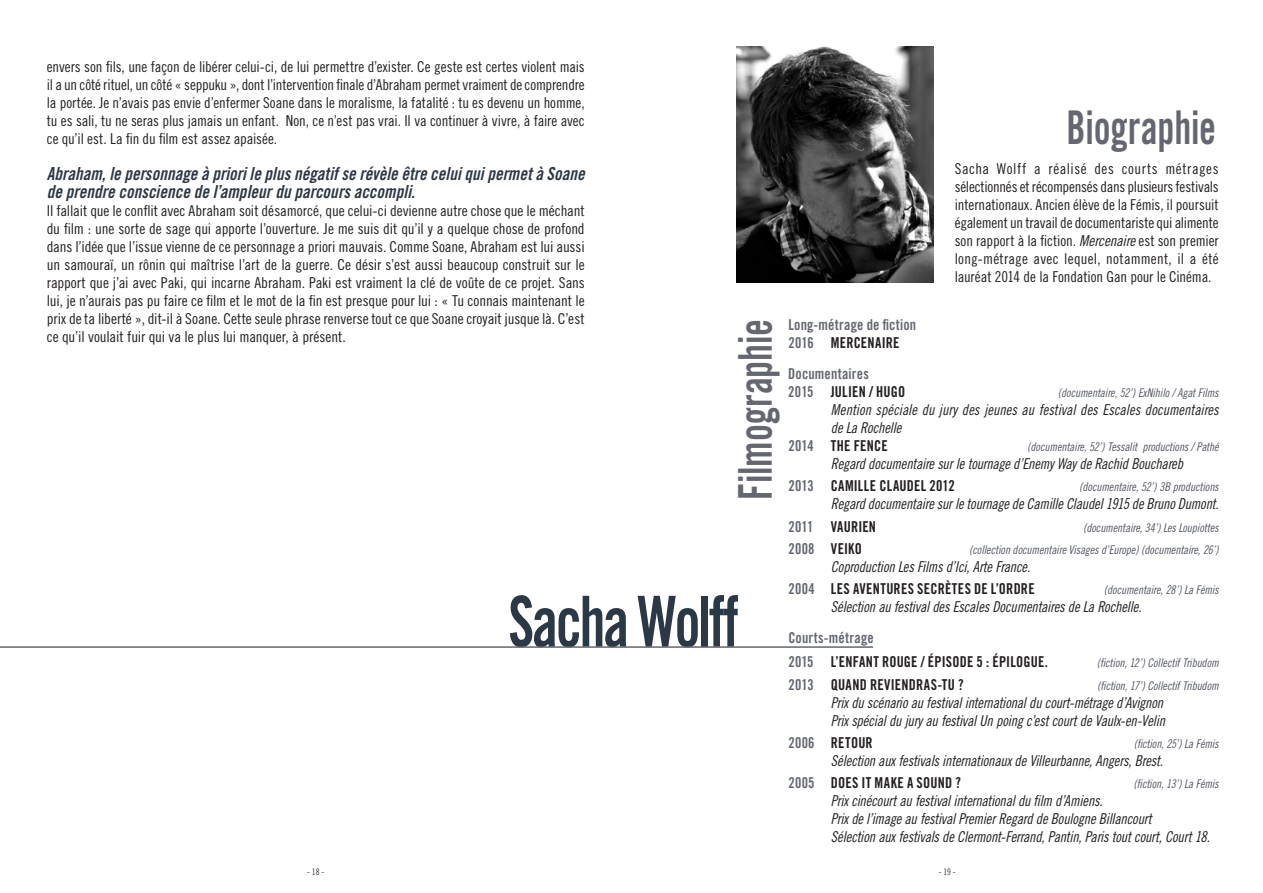
<style>
.page{position:relative;width:1263px;height:893px;background:#fff}
.page>*{position:absolute;margin:0;border:0;box-sizing:border-box;transform-origin:0 0}
.t1{font:70.5px "Trade Gothic Bold Cond Twenty";letter-spacing:-.04em;color:#2b3845;scale:.83 1}
.t2{font:46.5px "Trade Gothic Bold Cond Twenty";letter-spacing:-.005em;color:#646771;scale:.82 1}
.t3{font:18px/18px "Trade Gothic Bold Cond Twenty Obl";letter-spacing:.005em;color:#2b3845;scale:.95 1}
.t4{font:15px/18px "Trade Gothic Cond Eighteen";letter-spacing:-.005em;color:#231f20;text-align:justify}
.t5{font:15px/18px "Trade Gothic Cond Eighteen Obl";letter-spacing:-.015em;color:#231f20;scale:.95 1}
.t6{font:15px/24.3px "Trade Gothic Bold Cond Twenty";letter-spacing:.02em;color:#231f20;scale:.95 1}
.t7{font:15px/18px "Trade Gothic Bold Cond Twenty";letter-spacing:.01em;color:#646771;scale:.95 1}
.t8{font:12px "Trade Gothic Cond Eighteen Obl";letter-spacing:-.01em;color:#535763;scale:.95 1}
.t9{font:9px "Trade Gothic Cond Eighteen";color:#2b3845;scale:.95 1}
.s1{font-family:"Trade Gothic Cond Eighteen Obl"}
.s2{color:#231f20}
.s3{color:#646771}
</style>
<div class="page">
<img style="left:736px;top:47px;width:197px;height:235px">
<hr style="left:0;top:646px;width:873px;height:2px;background:#646771">
<p class="t4" style="left:47px;top:57px;width:539px">envers son fils, une façon de libérer celui-ci, de lui permettre d’exister. Ce geste est certes violent mais il a un côté rituel, un côté « seppuku », dont l’intervention finale d’Abraham permet vraiment de comprendre la portée. Je n’avais pas envie d’enfermer Soane dans le moralisme, la fatalité : tu es devenu un homme, tu es sali, tu ne seras plus jamais un enfant. Non, ce n’est pas vrai. Il va continuer à vivre, à faire avec ce qu’il est. La fin du film est assez apaisée.</p>
<p class="t3" style="left:47px;top:164px;width:568px">Abraham, le personnage à priori le plus négatif se révèle être celui qui permet à Soane de prendre conscience de l’ampleur du parcours accompli.</p>
<p class="t4" style="left:47px;top:201px;width:539px">Il fallait que le conflit avec Abraham soit désamorcé, que celui-ci devienne autre chose que le méchant du film : une sorte de sage qui apporte l’ouverture. Je me suis dit qu’il y a quelque chose de profond dans l’idée que l’issue vienne de ce personnage a priori mauvais. Comme Soane, Abraham est lui aussi un samouraï, un rônin qui maîtrise l’art de la guerre. Ce désir s’est aussi beaucoup construit sur le rapport que j’ai avec Paki, qui incarne Abraham. Paki est vraiment la clé de voûte de ce projet. Sans lui, je n’aurais pas pu faire ce film et le mot de la fin est presque pour lui : « Tu connais maintenant le prix de ta liberté », dit-il à Soane. Cette seule phrase renverse tout ce que Soane croyait jusque là. C’est ce qu’il voulait fuir qui va le plus lui manquer, à présent.</p>
<h2 class="t2" style="left:1067px;top:99px;width:184px">Biographie</h2>
<p class="t4" style="left:955px;top:160px;width:266px">Sacha Wolff a réalisé des courts métrages sélectionnés et récompensés dans plusieurs festivals internationaux. Ancien élève de la Fémis, il poursuit également un travail de documentariste qui alimente son rapport à la fiction. <span class="s1">Mercenaire</span> est son premier long-métrage avec lequel, notamment, il a été lauréat 2014 de la Fondation Gan pour le Cinéma.</p>
<h2 class="t2" style="left:727px;top:500px;width:222px;rotate:-90deg">Filmographie</h2>
<p class="t7" style="left:788px;top:316px;width:136px">Long-métrage de fiction<br>2016 <span class="s2">MERCENAIRE</span></p>
<p class="t7" style="left:788px;top:365px;width:124px">Documentaires<br>2015 <span class="s2">JULIEN / HUGO</span></p>
<p class="t8" style="left:1058px;top:386px;width:171px">(documentaire, 52’) ExNihilo / Agat Films</p>
<p class="t5" style="left:831px;top:401px;width:410px">Mention spéciale du jury des jeunes au festival des Escales documentaires de La Rochelle</p>
<p class="t6" style="left:788px;top:434px;width:106px"><span class="s3">2014</span> THE FENCE</p>
<p class="t8" style="left:1027px;top:440px;width:203px">(documentaire, 52’) Tessalit productions / Pathé</p>
<p class="t5" style="left:831px;top:455px;width:372px">Regard documentaire sur le tournage d’Enemy Way de Rachid Bouchareb</p>
<p class="t6" style="left:788px;top:474px;width:177px"><span class="s3">2013</span> CAMILLE CLAUDEL 2012</p>
<p class="t8" style="left:1079px;top:480px;width:148px">(documentaire, 52’) 3B productions</p>
<p class="t5" style="left:831px;top:495px;width:410px">Regard documentaire sur le tournage de Camille Claudel 1915 de Bruno Dumont.</p>
<p class="t6" style="left:788px;top:514px;width:94px"><span class="s3">2011</span> VAURIEN</p>
<p class="t8" style="left:1083px;top:520px;width:144px">(documentaire, 34’) Les Loupiottes</p>
<p class="t6" style="left:788px;top:536px;width:79px"><span class="s3">2008</span> VEIKO</p>
<p class="t8" style="left:969px;top:542px;width:264px">(collection documentaire Visages d’Europe) (documentaire, 26’)</p>
<p class="t5" style="left:831px;top:557px;width:211px">Coproduction Les Films d’Ici, Arte France.</p>
<p class="t6" style="left:788px;top:577px;width:261px"><span class="s3">2004</span> LES AVENTURES SECRÈTES DE L’ORDRE</p>
<p class="t8" style="left:1104px;top:583px;width:122px">(documentaire, 28’) La Fémis</p>
<p class="t5" style="left:831px;top:598px;width:329px">Sélection au festival des Escales Documentaires de La Rochelle.</p>
<p class="t6" style="left:788px;top:625px;width:275px"><span class="s3">Courts-métrage<br>2015</span> L’ENFANT ROUGE / ÉPISODE 5 : ÉPILOGUE.</p>
<h1 class="t1" style="left:508px;top:579px;width:280px">Sacha Wolff</h1>
<p class="t8" style="left:1097px;top:656px;width:130px">(fiction, 12’) Collectif Tribudom</p>
<p class="t6" style="left:788px;top:672px;width:186px"><span class="s3">2013</span> QUAND REVIENDRAS-TU ?</p>
<p class="t8" style="left:1097px;top:678px;width:129px">(fiction, 17’) Collectif Tribudom</p>
<p class="t5" style="left:831px;top:693px;width:353px">Prix du scénario au festival international du court-métrage d’Avignon<br>Prix spécial du jury au festival Un poing c’est court de Vaulx-en-Velin</p>
<p class="t6" style="left:788px;top:730px;width:90px"><span class="s3">2006</span> RETOUR</p>
<p class="t8" style="left:1134px;top:736px;width:91px">(fiction, 25’) La Fémis</p>
<p class="t5" style="left:831px;top:751px;width:351px">Sélection aux festivals internationaux de Villeurbanne, Angers, Brest.</p>
<p class="t6" style="left:788px;top:770px;width:183px"><span class="s3">2005</span> DOES IT MAKE A SOUND ?</p>
<p class="t8" style="left:1133px;top:777px;width:91px">(fiction, 13’) La Fémis</p>
<p class="t5" style="left:831px;top:792px;width:401px">Prix cinécourt au festival international du film d’Amiens.<br>Prix de l’image au festival Premier Regard de Boulogne Billancourt<br>Sélection aux festivals de Clermont-Ferrand, Pantin, Paris tout court, Court 18.</p>
<p class="t9" style="left:307px;top:867px;width:19px">- 18 -</p>
<p class="t9" style="left:939px;top:867px;width:19px">- 19 -</p>
</div>
